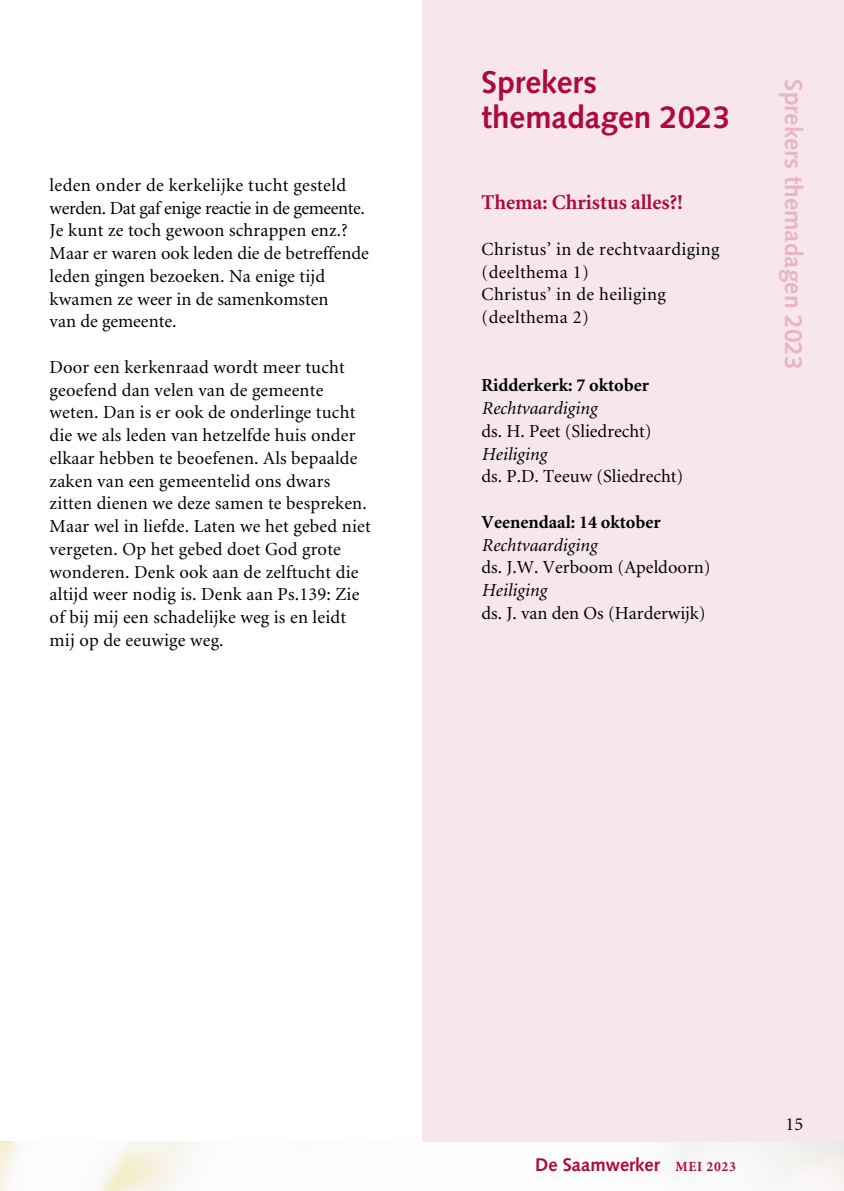
<style>
.page{position:relative;width:844px;height:1191px;background:#fff}
.page>*{position:absolute;margin:0;border:0;box-sizing:border-box;transform-origin:0 0}
.Title_TOC{font:700 31.5px/35px "Syntax";color:#ae093d}
.Title_Side{font:700 24.5px "Syntax";color:#e7b5c5}
.Paragraph_Title{font:700 21px "Minion";color:#ae093d}
.Body_Text{font:18.38px/22.8px "Minion";letter-spacing:.01em;color:#000}
.Body_Text-2{font:italic 18.38px "Minion";color:#000}
.Body_Text-3{font:700 18.38px "Minion";color:#000}
.t1{font:700 18.38px "Syntax";color:#ae093d}
.s1{font-family:"Minion";font-size:14px}
</style>
<div class="page">
<div style="left:422px;top:0;width:421px;height:1141px;background:#f7e7ec"></div>
<p class="Body_Text" style="left:50px;top:174px;width:321px">leden onder de kerkelijke tucht gesteld werden. Dat gaf enige reactie in de gemeente.<br>Je kunt ze toch gewoon schrappen enz.?<br>Maar er waren ook leden die de betreffende leden gingen bezoeken. Na enige tijd kwamen ze weer in de samenkomsten<br>van de gemeente.</p>
<p class="Body_Text" style="left:50px;top:356px;width:322px">Door een kerkenraad wordt meer tucht geoefend dan velen van de gemeente weten. Dan is er ook de onderlinge tucht die we als leden van hetzelfde huis onder elkaar hebben te beoefenen. Als bepaalde zaken van een gemeentelid ons dwars zitten dienen we deze samen te bespreken.<br>Maar wel in liefde. Laten we het gebed niet vergeten. Op het gebed doet God grote wonderen. Denk ook aan de zelftucht die altijd weer nodig is. Denk aan Ps.139: Zie of bij mij een schadelijke weg is en leidt mij op de eeuwige weg.</p>
<p class="Title_TOC" style="left:481px;top:65px;width:250px">Sprekers themadagen 2023</p>
<p class="Paragraph_Title" style="left:481px;top:192px;width:203px">Thema: Christus alles?!</p>
<p class="Body_Text" style="left:481px;top:238px;width:239px">Christus’ in de rechtvaardiging (deelthema 1)</p>
<p class="Body_Text" style="left:481px;top:284px;width:186px">Christus’ in de heiliging (deelthema 2)</p>
<p class="Body_Text-3" style="left:481px;top:376px;width:169px">Ridderkerk: 7 oktober</p>
<p class="Body_Text-2" style="left:481px;top:399px;width:117px">Rechtvaardiging</p>
<p class="Body_Text" style="left:481px;top:420px;width:172px">ds. H. Peet (Sliedrecht)</p>
<p class="Body_Text-2" style="left:481px;top:445px;width:66px">Heiliging</p>
<p class="Body_Text" style="left:481px;top:466px;width:203px">ds. P.D. Teeuw (Sliedrecht)</p>
<p class="Body_Text-3" style="left:481px;top:512px;width:181px">Veenendaal: 14 oktober</p>
<p class="Body_Text-2" style="left:481px;top:536px;width:117px">Rechtvaardiging</p>
<p class="Body_Text" style="left:481px;top:557px;width:230px">ds. J.W. Verboom (Apeldoorn)</p>
<p class="Body_Text-2" style="left:481px;top:581px;width:66px">Heiliging</p>
<p class="Body_Text" style="left:481px;top:602px;width:225px">ds. J. van den Os (Harderwijk)</p>
<p class="Title_Side" style="left:807px;top:79px;width:291px;rotate:90deg">Sprekers themadagen 2023</p>
<p class="t1" style="left:535px;top:1154px;width:202px">De Saamwerker <span class="s1">MEI 2023</span></p>
<p class="Body_Text" style="left:785px;top:1113px;width:19px">15</p>
</div>
